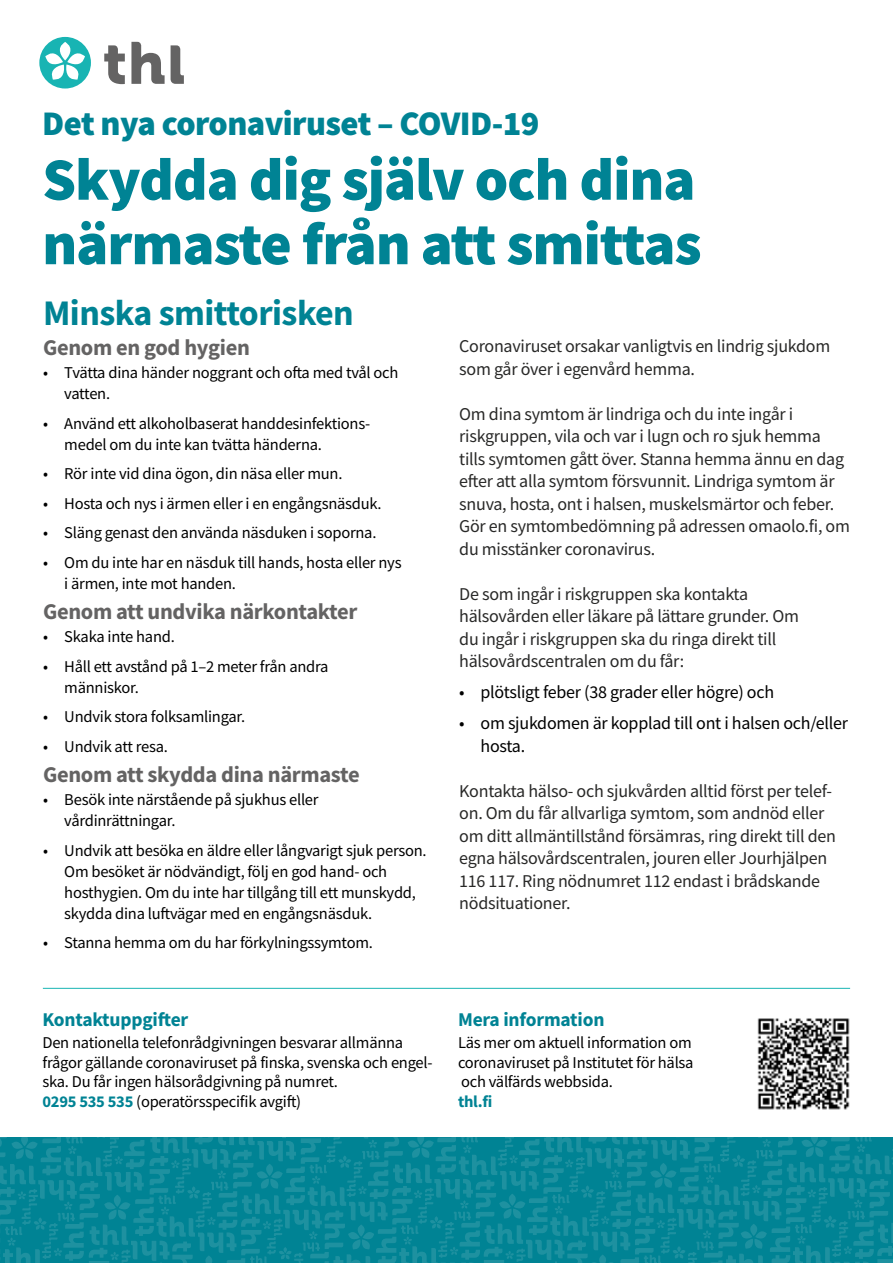
<style>
.page{position:relative;width:893px;height:1263px;background:#fff}
.page>*{position:absolute;margin:0;border:0;box-sizing:border-box;transform-origin:0 0}
.ALAOTSIKKO_H1{font:900 60px/64.5px "Source Sans Pro";letter-spacing:-.015em;color:#008394}
.ALAOTSIKKO_H2{font:700 36px "Source Sans Pro";letter-spacing:-.015em;color:#008394}
.PÄÄOTSIKKO_KORONA_H{font:900 34.5px "Source Sans Pro";letter-spacing:-.015em;color:#008394}
.ALAOTSIKKO_H3{font:700 22.5px "Source Sans Pro";letter-spacing:-.015em;color:#646363}
.YHTEYSTIEDOT_H4{font:700 19.5px "Source Sans Pro";letter-spacing:-.01em;color:#008394}
.LEIPIS_TÄMÄ_P{font:18px/22.5px "Source Sans Pro";letter-spacing:-.015em;color:#282827}
.BULLET_keskella_teks{font:18px/22.5px "Source Sans Pro";letter-spacing:-.015em;color:#000}
.BULLET_TÄMÄ{font:16.5px/21px "Source Sans Pro";letter-spacing:-.015em;color:#000}
.YHTEISTIEDOT_info{font:16.5px/19.5px "Source Sans Pro";letter-spacing:-.015em;color:#000}
.t1{font:700 16.5px "Source Sans Pro";color:#008394}
.s1{font-weight:700;color:#008394}
</style>
<div class="page">
<svg style="left:104px;top:42px;width:80px;height:42px"></svg>
<div style="left:39px;top:37px;width:52px;height:52px;background:#18b4b3;border-radius:50%"></div>
<svg style="left:45px;top:42px;width:40px;height:38px"></svg>
<svg style="left:0;top:1137px;width:893px;height:126px;background:#0a8797"></svg>
<hr style="left:43px;top:988px;width:807px;height:1px;background:#18b4b3">
<img style="left:757px;top:1018px;width:93px;height:92px">
<p class="PÄÄOTSIKKO_KORONA_H" style="left:42px;top:100px;width:499px">Det nya coronaviruset – COVID-19</p>
<h1 class="ALAOTSIKKO_H1" style="left:42px;top:147px;width:661px">Skydda dig själv och dina närmaste från att smittas</h1>
<h2 class="ALAOTSIKKO_H2" style="left:43px;top:288px;width:312px">Minska smittorisken</h2>
<h3 class="ALAOTSIKKO_H3" style="left:43px;top:332px;width:208px">Genom en god hygien</h3>
<p class="BULLET_TÄMÄ" style="left:64px;top:362px;width:336px;text-indent:-21px">• Tvätta dina händer noggrant och ofta med tvål och vatten.</p>
<p class="BULLET_TÄMÄ" style="left:64px;top:413px;width:308px;text-indent:-21px">• Använd ett alkoholbaserat handdesinfektions&shy;medel om du inte kan tvätta händerna.</p>
<p class="BULLET_TÄMÄ" style="left:43px;top:463px;width:301px">• Rör inte vid dina ögon, din näsa eller mun.</p>
<p class="BULLET_TÄMÄ" style="left:43px;top:493px;width:340px">• Hosta och nys i ärmen eller i en engångsnäsduk.</p>
<p class="BULLET_TÄMÄ" style="left:43px;top:522px;width:335px">• Släng genast den använda näsduken i soporna.</p>
<p class="BULLET_TÄMÄ" style="left:64px;top:552px;width:339px;text-indent:-21px">• Om du inte har en näsduk till hands, hosta eller nys i ärmen, inte mot handen.</p>
<h3 class="ALAOTSIKKO_H3" style="left:43px;top:596px;width:316px">Genom att undvika närkontakter</h3>
<p class="BULLET_TÄMÄ" style="left:43px;top:626px;width:133px">• Skaka inte hand.</p>
<p class="BULLET_TÄMÄ" style="left:64px;top:656px;width:266px;text-indent:-21px">• Håll ett avstånd på 1–2 meter från andra människor.</p>
<p class="BULLET_TÄMÄ" style="left:43px;top:706px;width:204px">• Undvik stora folksamlingar.</p>
<p class="BULLET_TÄMÄ" style="left:43px;top:736px;width:126px">• Undvik att resa.</p>
<h3 class="ALAOTSIKKO_H3" style="left:43px;top:759px;width:318px">Genom att skydda dina närmaste</h3>
<p class="BULLET_TÄMÄ" style="left:64px;top:789px;width:256px;text-indent:-21px">• Besök inte närstående på sjukhus eller vårdinrättningar.</p>
<p class="BULLET_TÄMÄ" style="left:64px;top:840px;width:364px;text-indent:-21px">• Undvik att besöka en äldre eller långvarigt sjuk person.<br>Om besöket är nödvändigt, följ en god hand- och hosthygien. Om du inte har tillgång till ett munskydd, skydda dina luftvägar med en engångsnäsduk.</p>
<p class="BULLET_TÄMÄ" style="left:43px;top:932px;width:331px">• Stanna hemma om du har förkylningssymtom.</p>
<p class="LEIPIS_TÄMÄ_P" style="left:459px;top:335px;width:373px">Coronaviruset orsakar vanligtvis en lindrig sjukdom som går över i egenvård hemma.</p>
<p class="LEIPIS_TÄMÄ_P" style="left:459px;top:402px;width:392px">Om dina symtom är lindriga och du inte ingår i riskgruppen, vila och var i lugn och ro sjuk hemma tills symtomen gått över. Stanna hemma ännu en dag efter att alla symtom försvunnit. Lindriga symtom är snuva, hosta, ont i halsen, muskelsmärtor och feber.<br>Gör en symtombedömning på adressen omaolo.fi, om du misstänker coronavirus.</p>
<p class="LEIPIS_TÄMÄ_P" style="left:459px;top:582px;width:341px">De som ingår i riskgruppen ska kontakta hälsovården eller läkare på lättare grunder. Om du ingår i riskgruppen ska du ringa direkt till hälsovårdscentralen om du får:</p>
<p class="BULLET_keskella_teks" style="left:459px;top:681px;width:316px">• plötsligt feber (38 grader eller högre) och</p>
<p class="BULLET_keskella_teks" style="left:481px;top:712px;width:369px;text-indent:-21px">• om sjukdomen är kopplad till ont i halsen och/eller hosta.</p>
<p class="LEIPIS_TÄMÄ_P" style="left:459px;top:779px;width:378px">Kontakta hälso- och sjukvården alltid först per telef&shy;on. Om du får allvarliga symtom, som andnöd eller om ditt allmäntillstånd försämras, ring direkt till den egna hälsovårdscentralen, jouren eller Jourhjälpen 116 117. Ring nödnumret 112 endast i brådskande nödsituationer.</p>
<h4 class="YHTEYSTIEDOT_H4" style="left:42px;top:1006px;width:147px">Kontaktuppgifter</h4>
<p class="YHTEISTIEDOT_info" style="left:42px;top:1033px;width:392px">Den nationella telefonrådgivningen besvarar allmänna frågor gällande coronaviruset på finska, svenska och engel&shy;ska. Du får ingen hälsorådgivning på numret.</p>
<p class="YHTEISTIEDOT_info" style="left:42px;top:1091px;width:260px"><span class="s1">0295 535 535</span> (operatörsspecifik avgift)</p>
<h4 class="YHTEYSTIEDOT_H4" style="left:458px;top:1006px;width:148px">Mera information</h4>
<p class="YHTEISTIEDOT_info" style="left:458px;top:1033px;width:235px">Läs mer om aktuell information om</p>
<p class="YHTEISTIEDOT_info" style="left:458px;top:1052px;width:237px">coronaviruset på Institutet för hälsa</p>
<p class="YHTEISTIEDOT_info" style="left:461px;top:1072px;width:153px">och välfärds webbsida.</p>
<p class="t1" style="left:458px;top:1090px;width:36px">thl.fi</p>
</div>
